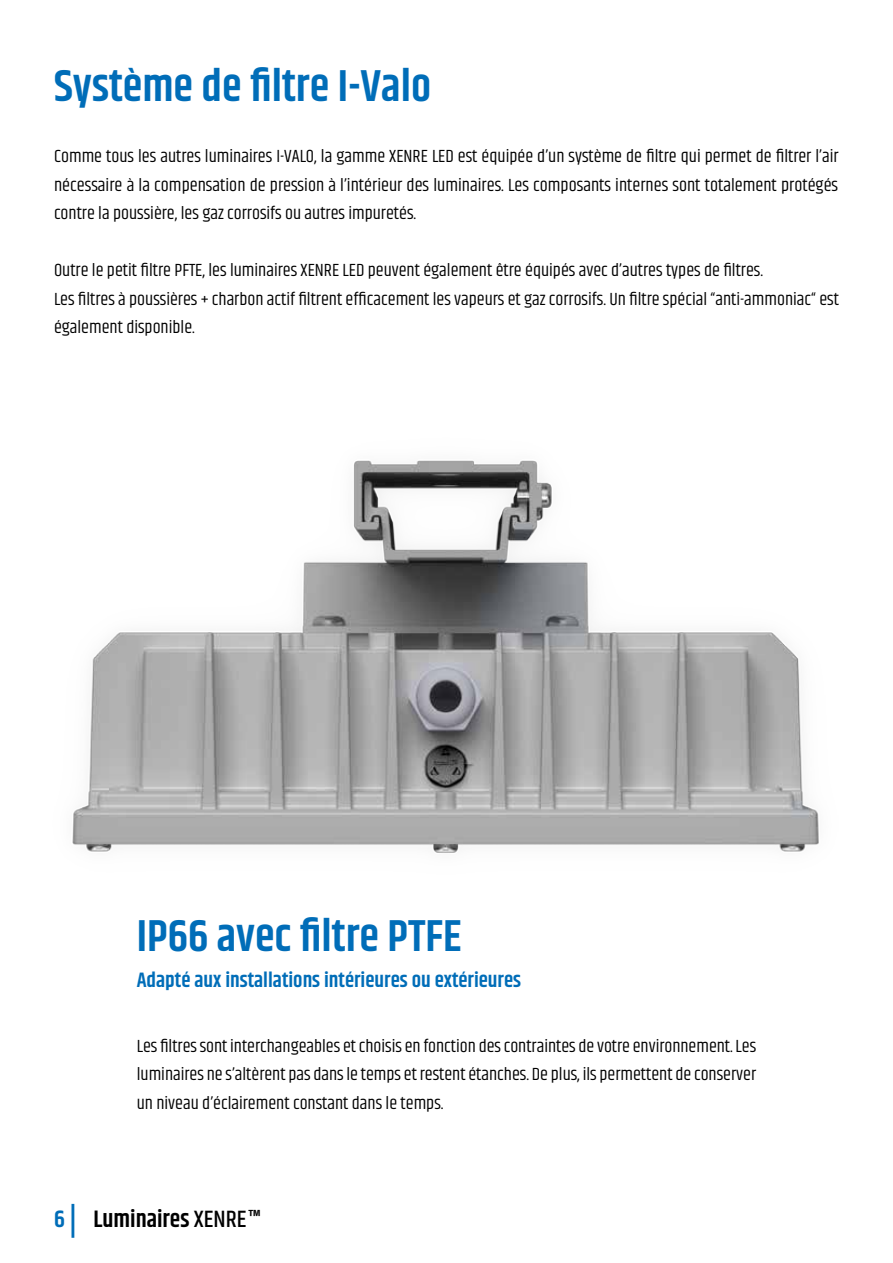
<style>
.page{position:relative;width:893px;height:1263px;background:#fff}
.page>*{position:absolute;margin:0;border:0;box-sizing:border-box;transform-origin:0 0}
.t1{font:600 45px "Khand";color:#006db8}
.t2{font:600 24px "Khand";color:#000}
.t3{font:600 21px "Khand";color:#006db8}
.t4{font:18px/28.5px "Khand";color:#000;text-align:justify}
.s1{color:#006db8}
.s2{font-size:33px;color:#006db8}
.s3{font-weight:500}
</style>
<div class="page">
<img style="left:72px;top:460px;width:747px;height:393px">
<h1 class="t1" style="left:54px;top:56px;width:379px">Système de filtre I-Valo</h1>
<p class="t4" style="left:54px;top:143px;width:786px">Comme tous les autres luminaires I-VALO, la gamme XENRE LED est équipée d’un système de filtre qui permet de filtrer l’air nécessaire à la compensation de pression à l’intérieur des luminaires. Les composants internes sont totalement protégés contre la poussière, les gaz corrosifs ou autres impuretés.</p>
<p class="t4" style="left:54px;top:257px;width:786px;text-align:left">Outre le petit filtre PFTE, les luminaires XENRE LED peuvent également être équipés avec d’autres types de filtres.<br>Les filtres à poussières + charbon actif filtrent efficacement les vapeurs et gaz corrosifs. Un filtre spécial “anti-ammoniac“ est également disponible.</p>
<h1 class="t1" style="left:137px;top:906px;width:326px">IP66 avec filtre PTFE</h1>
<p class="t3" style="left:137px;top:966px;width:386px">Adapté aux installations intérieures ou extérieures</p>
<p class="t4" style="left:137px;top:1033px;width:621px">Les filtres sont interchangeables et choisis en fonction des contraintes de votre environnement. Les luminaires ne s’altèrent pas dans le temps et restent étanches. De plus, ils permettent de conserver un niveau d’éclairement constant dans le temps.</p>
<h2 class="t2" style="left:54px;top:1203px;width:209px"><span class="s1">6</span> <span class="s2">|</span> Luminaires <span class="s3">XENRE</span>™</h2>
</div>
